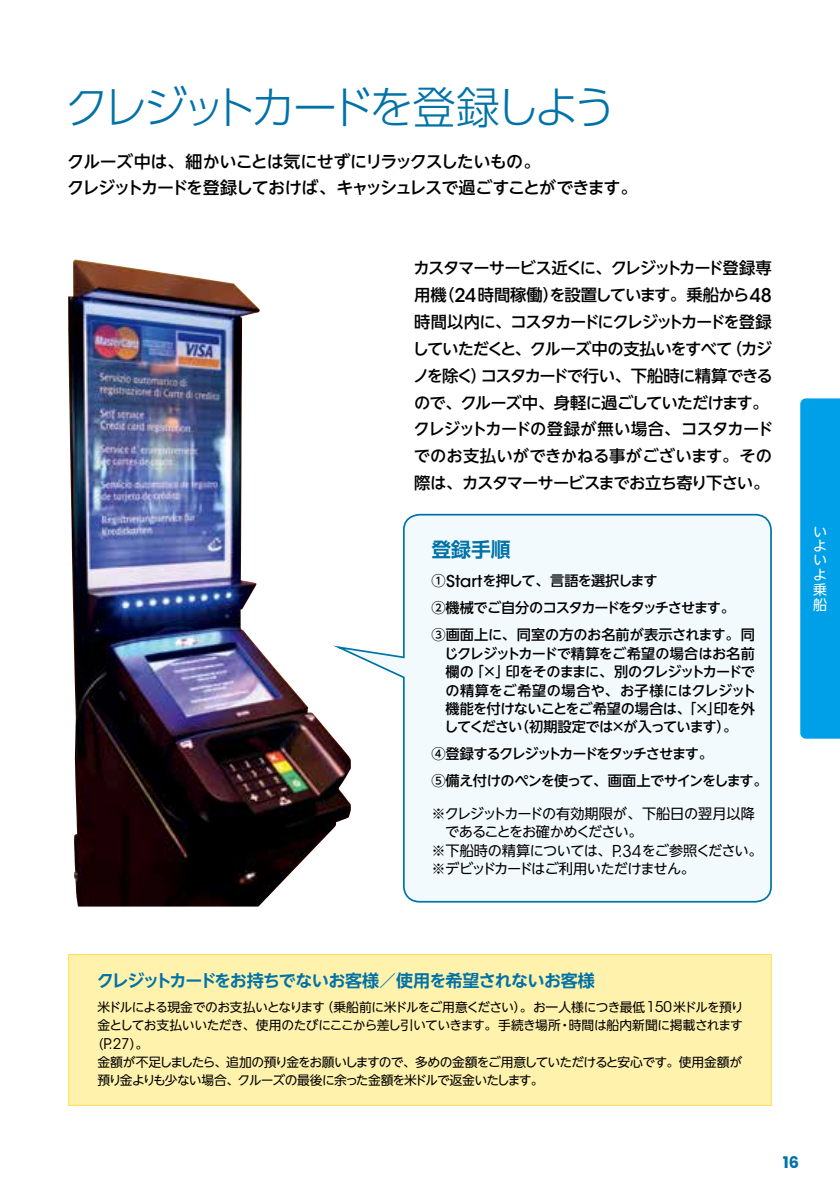
<style>
.page{position:relative;width:840px;height:1191px;background:#fff}
.page>*{position:absolute;margin:0;border:0;box-sizing:border-box;transform-origin:0 0}
.t1{font:300 44px "UD Shin Go Pr 6";letter-spacing:-.115em;color:#0072a7}
.t2{font:700 19.8px "UD Shin Go NT Pro De";color:#0072a7}
.t3{font:500 17px/25.6px "UD Shin Go NT Pro";letter-spacing:-.055em;color:#000}
.t4{font:700 17px "UD Shin Go NT Pro De";letter-spacing:-.045em;color:#0072a7}
.t5{font:500 16.2px/27px "UD Shin Go NT Pro";letter-spacing:-.06em;color:#000}
.t6{font:700 16px "Poppins";color:#0072a7}
.t7{font:14.6px "ITC Avant Garde Std";color:#000}
.t8{font:500 14.2px/18.4px "UD Shin Go NT Pro";letter-spacing:-.055em;color:#000}
.t9{font:500 14.2px/27px "UD Shin Go NT Pro";letter-spacing:-.085em;color:#000}
.t10{font:14.2px "UD Shin Go NT Pro";letter-spacing:-.05em;color:#000}
.t11{font:14.2px "UD Shin Go NT Pro";letter-spacing:-.01em;color:#000}
.t12{font:14.2px "UD Shin Go NT Pro";letter-spacing:-.08em;color:#000}
.t13{font:14px/14.6px "UD Shin Go NT Pro";color:#fff;text-align:justify}
.t14{font:12.8px/18.4px "UD Shin Go NT Pro";letter-spacing:-.055em;color:#000}
.s1{font-family:"ITC Avant Garde Std";font-size:18.8px}
.s2{font-family:"ITC Avant Garde Std";font-size:16.2px}
.s3{font-family:"ITC Avant Garde Std";font-size:14.6px}
.s4{font-family:"UD Shin Go NT Pro";font-size:12.8px}
</style>
<div class="page">
<svg style="left:350px;top:513px;width:422px;height:390px"></svg>
<img style="left:68px;top:262px;width:282px;height:644px">
<div style="left:69px;top:954px;width:701px;height:151px;background:#fff2ad"></div>
<div style="left:68px;top:954px;width:703px;height:152px;border:1px solid #ffe061"></div>
<svg style="left:800px;top:398px;width:39px;height:340px;background:#05a2e9"></svg>
<h1 class="t1" style="left:65px;top:71px;width:552px">クレジットカードを登録しよう</h1>
<p class="t3" style="left:67px;top:148px;width:571px">クルーズ中は、細かいことは気にせずにリラックスしたいもの。<br>クレジットカードを登録しておけば、キャッシュレスで過ごすことができます。</p>
<p class="t5" style="left:412px;top:254px;width:362px">カスタマーサービス近くに、クレジットカード登録専用機（<span class="s1">24</span>時間稼働）を設置しています。乗船から<span class="s1">48</span>時間以内に、コスタカードにクレジットカードを登録していただくと、クルーズ中の支払いをすべて（カジノを除く）コスタカードで行い、下船時に精算できるので、クルーズ中、身軽に過ごしていただけます。クレジットカードの登録が無い場合、コスタカードでのお支払いができかねる事がございます。その際は、カスタマーサービスまでお立ち寄り下さい。</p>
<p class="t2" style="left:431px;top:534px;width:81px">登録手順</p>
<p class="t8" style="left:431px;top:567px;width:325px;line-height:27px">①<span class="s2">Start</span>を押して、言語を選択します<br>②機械でご自分のコスタカードをタッチさせます。<br>③画面上に、同室の方のお名前が表示されます。同</p>
<p class="t8" style="left:444px;top:643px;width:313px;text-align:justify">じクレジットカードで精算をご希望の場合はお名前欄の「×」印をそのままに、別のクレジットカードでの精算をご希望の場合や、お子様にはクレジット機能を付けないことをご希望の場合は、「×」印を外してください（初期設定では×が入っています）。</p>
<p class="t9" style="left:431px;top:740px;width:337px">④登録するクレジットカードをタッチさせます。<br>⑤備え付けのペンを使って、画面上でサインをします。</p>
<p class="t11" style="left:431px;top:802px;width:325px">※クレジットカードの有効期限が、下船日の翌月以降</p>
<p class="t12" style="left:445px;top:820px;width:199px">であることをお確かめください。</p>
<p class="t10" style="left:431px;top:839px;width:333px">※下船時の精算については、<span class="s2">P.34</span>をご参照ください。</p>
<p class="t10" style="left:431px;top:857px;width:265px">※デビッドカードはご利用いただけません。</p>
<p class="t13" style="left:812px;top:524px;width:15px">いよいよ乗船</p>
<p class="t4" style="left:97px;top:966px;width:499px">クレジットカードをお持ちでないお客様／使用を希望されないお客様</p>
<p class="t14" style="left:98px;top:997px;width:647px">米ドルによる現金でのお支払いとなります（乗船前に米ドルをご用意ください）。お一人様につき最低<span class="s3">150</span>米ドルを預り金としてお支払いいただき、使用のたびにここから差し引いていきます。手続き場所・時間は船内新聞に掲載されます</p>
<p class="t7" style="left:91px;top:1035px;width:59px"><span class="s4">（</span>P.27<span class="s4">）。</span></p>
<p class="t14" style="left:97px;top:1052px;width:645px">金額が不足しましたら、追加の預り金をお願いしますので、多めの金額をご用意していただけると安心です。使用金額が預り金よりも少ない場合、クルーズの最後に余った金額を米ドルで返金いたします。</p>
<p class="t6" style="left:782px;top:1153px;width:18px">16</p>
</div>
